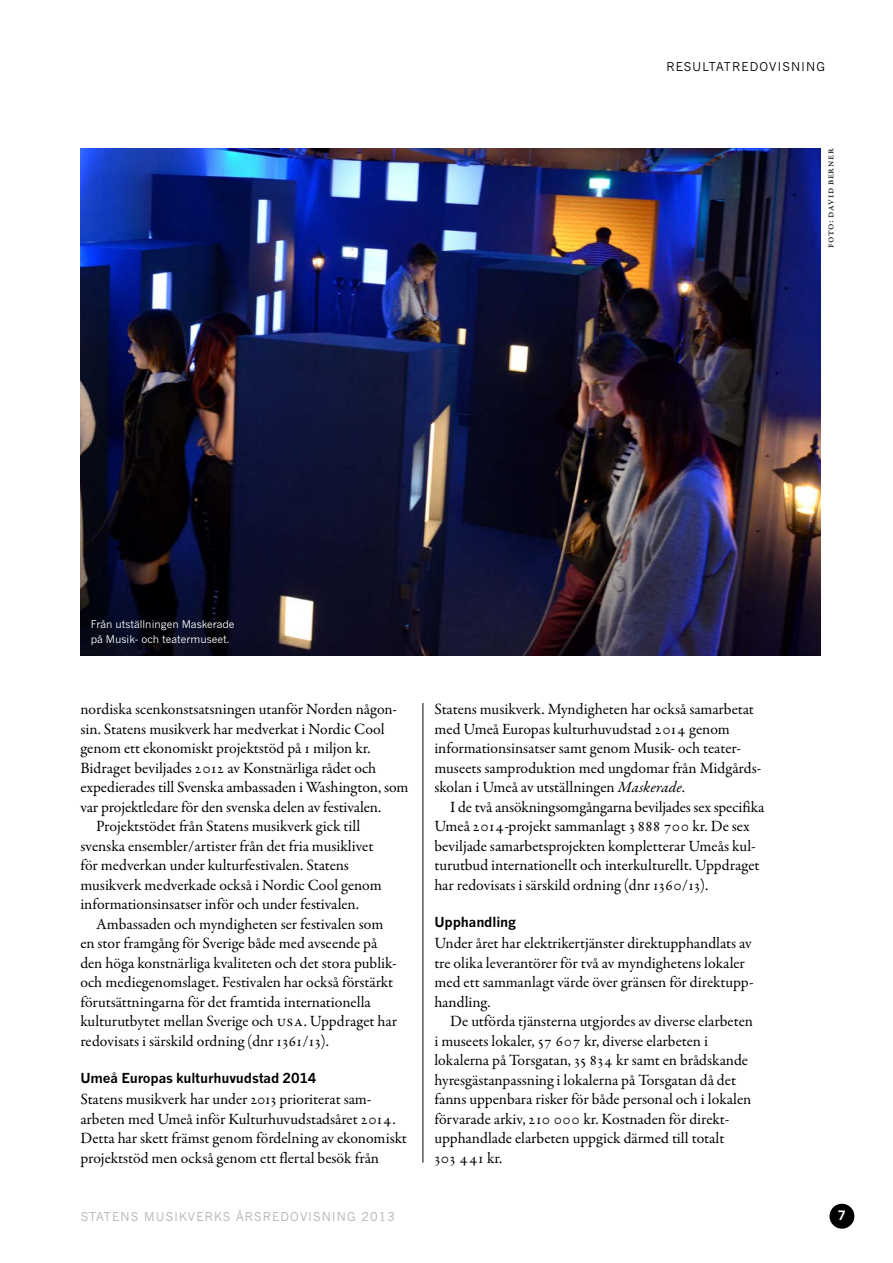
<style>
.page{position:relative;width:893px;height:1263px;background:#fff}
.page>*{position:absolute;margin:0;border:0;box-sizing:border-box;transform-origin:0 0}
.t1{font:15.75px/19.5px "Garamond Premr Pro";color:#000}
.t2{font:700 13.5px "News Gothic MT Pro";letter-spacing:-.01em;color:#000}
.t3{font:700 12.75px "News Gothic MT Pro";color:#fff}
.t4{font:12px "News Gothic MT Pro";letter-spacing:.1em;color:#b1b2b3}
.t5{font:12px "News Gothic MT Pro";letter-spacing:.1em;color:#000}
.t6{font:10.5px/15px "News Gothic MT Pro";color:#fff}
.t7{font:10.5px "Garamond Premr Pro";letter-spacing:.06em;color:#000}
.s1{font-style:italic}
</style>
<div class="page">
<div style="left:829px;top:1204px;width:25px;height:25px;background:#000;border-radius:50%"></div>
<hr style="left:423px;top:703px;width:1px;height:460px;background:#000">
<img style="left:81px;top:149px;width:740px;height:507px">
<p class="t5" style="left:666px;top:59px;width:160px">RESULTATREDOVISNING</p>
<p class="t7" style="left:824px;top:248px;width:101px;rotate:-90deg">Foto: David Berner</p>
<p class="t6" style="left:91px;top:616px;width:145px">Från utställningen Maskerade på Musik- och teatermuseet.</p>
<p class="t1" style="left:80px;top:700px;width:318px">nordiska scenkonstsatsningen utanför Norden någon-</p>
<p class="t1" style="left:80px;top:719px;width:306px">sin. Statens musikverk har medverkat i Nordic Cool</p>
<p class="t1" style="left:80px;top:739px;width:292px">genom ett ekonomiskt projektstöd på 1 miljon kr.</p>
<p class="t1" style="left:80px;top:758px;width:297px">Bidraget beviljades 2012 av Konstnärliga rådet och</p>
<p class="t1" style="left:80px;top:778px;width:330px">expedierades till Svenska ambassaden i Washington, som</p>
<p class="t1" style="left:80px;top:797px;width:302px">var projektledare för den svenska delen av festivalen.</p>
<p class="t1" style="left:96px;top:817px;width:266px">Projektstödet från Statens musikverk gick till</p>
<p class="t1" style="left:80px;top:836px;width:295px">svenska ensembler/artister från det fria musiklivet</p>
<p class="t1" style="left:80px;top:856px;width:270px">för medverkan under kulturfestivalen. Statens</p>
<p class="t1" style="left:80px;top:875px;width:303px">musikverk medverkade också i Nordic Cool genom</p>
<p class="t1" style="left:80px;top:895px;width:280px">informationsinsatser inför och under festivalen.</p>
<p class="t1" style="left:96px;top:914px;width:289px">Ambassaden och myndigheten ser festivalen som</p>
<p class="t1" style="left:80px;top:934px;width:298px">en stor framgång för Sverige både med avseende på</p>
<p class="t1" style="left:80px;top:953px;width:317px">den höga konstnärliga kvaliteten och det stora publik-</p>
<p class="t1" style="left:80px;top:973px;width:314px">och mediegenomslaget. Festivalen har också förstärkt</p>
<p class="t1" style="left:80px;top:992px;width:292px">förutsättningarna för det framtida internationella</p>
<p class="t1" style="left:80px;top:1012px;width:318px">kulturutbytet mellan Sverige och USA. Uppdraget har</p>
<p class="t1" style="left:80px;top:1031px;width:250px">redovisats i särskild ordning (dnr 1361/13).</p>
<p class="t2" style="left:80px;top:1070px;width:238px">Umeå Europas kulturhuvudstad 2014</p>
<p class="t1" style="left:80px;top:1090px;width:328px">Statens musikverk har under 2013 prioriterat sam-- arbeten med Umeå inför Kulturhuvudstadsåret 2014.<br>Detta har skett främst genom fördelning av ekonomiskt projektstöd men också genom ett flertal besök från</p>
<p class="t1" style="left:434px;top:700px;width:328px">Statens musikverk. Myndigheten har också samarbetat med Umeå Europas kulturhuvudstad 2014 genom informationsinsatser samt genom Musik- och teater&shy;museets samproduktion med ungdomar från Midgårds&shy;skolan i Umeå av utställningen <span class="s1">Maskerade</span>.</p>
<p class="t1" style="left:434px;top:797px;width:331px;text-indent:16px">I de två ansökningsomgångarna beviljades sex specifika Umeå 2014-projekt sammanlagt 3 888 700 kr. De sex beviljade samarbetsprojekten kompletterar Umeås kul&shy;turutbud internationellt och interkulturellt. Uppdraget har redovisats i särskild ordning (dnr 1360/13).</p>
<p class="t2" style="left:434px;top:914px;width:83px">Upphandling</p>
<p class="t1" style="left:434px;top:934px;width:321px">Under året har elektrikertjänster direktupphandlats av tre olika leverantörer för två av myndighetens lokaler med ett sammanlagt värde över gränsen för direktupp&shy;handling.</p>
<p class="t1" style="left:434px;top:1012px;width:320px;text-indent:16px">De utförda tjänsterna utgjordes av diverse elarbeten i museets lokaler, 57 607 kr, diverse elarbeten i lokalerna på Torsgatan, 35 834 kr samt en brådskande hyresgästanpassning i lokalerna på Torsgatan då det fanns uppenbara risker för både personal och i lokalen förvarade arkiv, 210 000 kr. Kostnaden för direkt&shy;upphandlade elarbeten uppgick därmed till totalt<br>303 441 kr.</p>
<p class="t4" style="left:81px;top:1209px;width:316px">STATENS MUSIKVERKS ÅRSREDOVISNING 2013</p>
<p class="t3" style="left:838px;top:1208px;width:10px">7</p>
</div>
